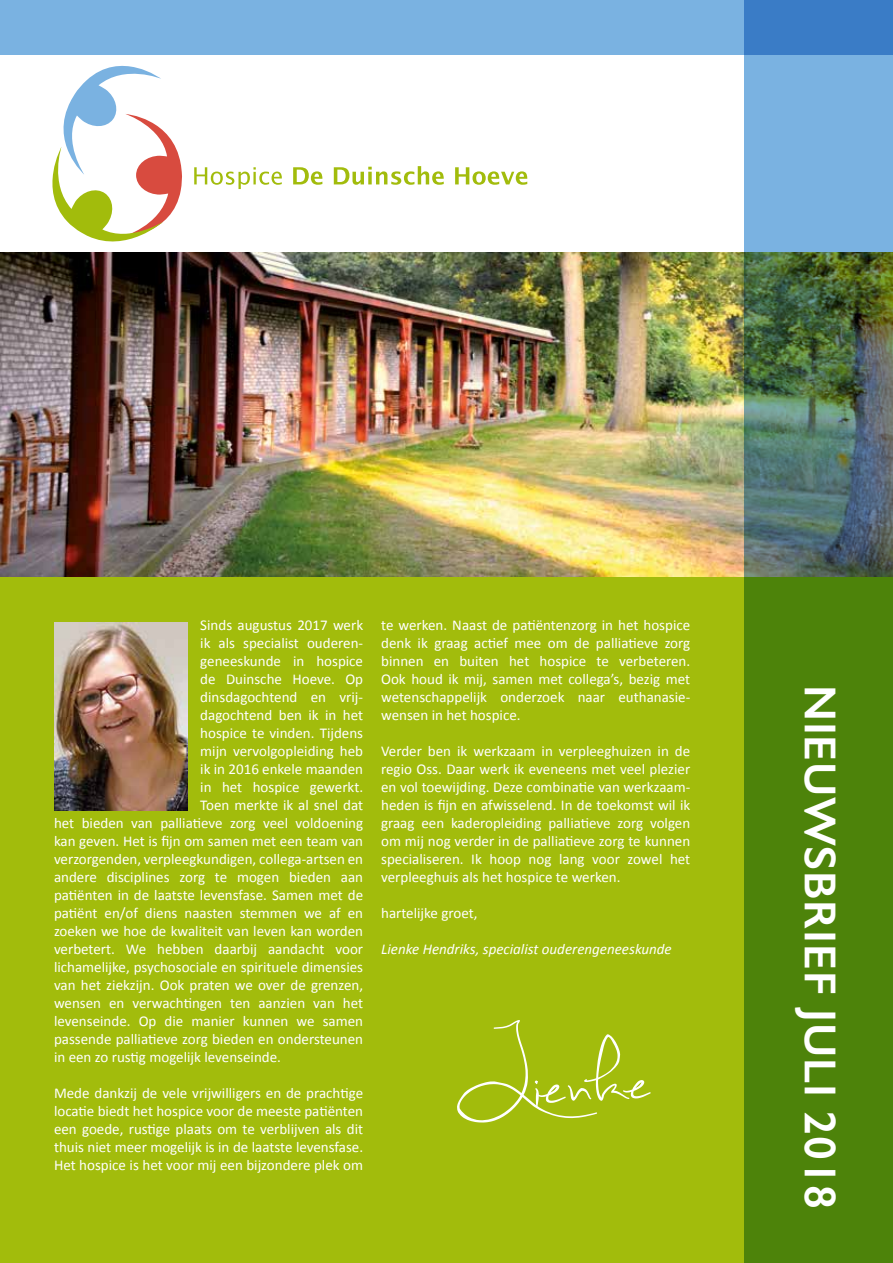
<style>
.page{position:relative;width:893px;height:1263px;background:#fff}
.page>*{position:absolute;margin:0;border:0;box-sizing:border-box;transform-origin:0 0}
.t1{font:90px "Sweetly Broken";color:#fff}
.t2{font:600 45px "Gill Sans";letter-spacing:.02em;color:#fff}
.t3{font:15px/18px "Calibri";color:#fff;text-align:justify}
.t4{font:italic 15px "Calibri";color:#fff}
</style>
<div class="page">
<svg style="left:194px;top:167px;width:88px;height:22px"></svg>
<svg style="left:293px;top:167px;width:29px;height:18px"></svg>
<svg style="left:334px;top:166px;width:110px;height:19px"></svg>
<svg style="left:455px;top:167px;width:72px;height:18px"></svg>
<svg style="left:52px;top:66px;width:130px;height:175px"></svg>
<div style="left:0;top:576px;width:893px;height:687px;background:#a2bc0c"></div>
<img style="left:0;top:252px;width:744px;height:324px">
<div style="left:0;top:0;width:893px;height:54px;background:#7ab2e1"></div>
<img style="left:744px;top:0;width:149px;height:1263px">
<img style="left:54px;top:622px;width:134px;height:188px">
<img style="left:0;top:54px;width:1px;height:235px">
<hr style="left:0;top:289px;width:1px;height:54px;background:#49903a">
<p class="t3" style="left:200px;top:616px;width:164px">Sinds augustus 2017 werk</p>
<p class="t3" style="left:200px;top:634px;width:164px">ik als specialist ouderen-</p>
<p class="t3" style="left:200px;top:652px;width:164px">geneeskunde in hospice</p>
<p class="t3" style="left:200px;top:670px;width:164px">de Duinsche Hoeve. Op</p>
<p class="t3" style="left:200px;top:688px;width:164px">dinsdagochtend en vrij-</p>
<p class="t3" style="left:200px;top:706px;width:164px">dagochtend ben ik in het</p>
<p class="t3" style="left:200px;top:724px;width:164px">hospice te vinden. Tijdens</p>
<p class="t3" style="left:200px;top:742px;width:164px">mijn vervolgopleiding heb</p>
<p class="t3" style="left:200px;top:760px;width:164px">ik in 2016 enkele maanden</p>
<p class="t3" style="left:200px;top:778px;width:164px">in het hospice gewerkt.</p>
<p class="t3" style="left:200px;top:796px;width:164px">Toen merkte ik al snel dat</p>
<p class="t3" style="left:54px;top:814px;width:311px">het bieden van palliatieve zorg veel voldoening</p>
<p class="t3" style="left:54px;top:832px;width:311px">kan geven. Het is fijn om samen met een team van</p>
<p class="t3" style="left:54px;top:850px;width:311px">verzorgenden, verpleegkundigen, collega-artsen en</p>
<p class="t3" style="left:54px;top:868px;width:311px">andere disciplines zorg te mogen bieden aan</p>
<p class="t3" style="left:54px;top:886px;width:311px">patiënten in de laatste levensfase. Samen met de</p>
<p class="t3" style="left:54px;top:904px;width:311px">patiënt en/of diens naasten stemmen we af en</p>
<p class="t3" style="left:54px;top:922px;width:311px">zoeken we hoe de kwaliteit van leven kan worden</p>
<p class="t3" style="left:54px;top:940px;width:311px">verbetert. We hebben daarbij aandacht voor</p>
<p class="t3" style="left:54px;top:958px;width:311px">lichamelijke, psychosociale en spirituele dimensies</p>
<p class="t3" style="left:54px;top:976px;width:311px">van het ziekzijn. Ook praten we over de grenzen,</p>
<p class="t3" style="left:54px;top:994px;width:311px">wensen en verwachtingen ten aanzien van het</p>
<p class="t3" style="left:54px;top:1012px;width:311px">levenseinde. Op die manier kunnen we samen</p>
<p class="t3" style="left:54px;top:1030px;width:311px">passende palliatieve zorg bieden en ondersteunen</p>
<p class="t3" style="left:54px;top:1048px;width:228px">in een zo rustig mogelijk levenseinde.</p>
<p class="t3" style="left:54px;top:1084px;width:311px">Mede dankzij de vele vrijwilligers en de prachtige locatie biedt het hospice voor de meeste patiënten een goede, rustige plaats om te verblijven als dit thuis niet meer mogelijk is in de laatste levensfase.<br>Het hospice is het voor mij een bijzondere plek om</p>
<p class="t3" style="left:381px;top:616px;width:311px">te werken. Naast de patiëntenzorg in het hospice denk ik graag actief mee om de palliatieve zorg binnen en buiten het hospice te verbeteren.<br>Ook houd ik mij, samen met collega’s, bezig met wetenschappelijk onderzoek naar euthanasie&shy;wensen in het hospice.</p>
<p class="t3" style="left:381px;top:742px;width:311px">Verder ben ik werkzaam in verpleeghuizen in de regio Oss. Daar werk ik eveneens met veel plezier en vol toewijding. Deze combinatie van werkzaam&shy;heden is fijn en afwisselend. In de toekomst wil ik graag een kaderopleiding palliatieve zorg volgen om mij nog verder in de palliatieve zorg te kunnen specialiseren. Ik hoop nog lang voor zowel het verpleeghuis als het hospice te werken.</p>
<p class="t3" style="left:381px;top:904px;width:98px">hartelijke groet,</p>
<p class="t4" style="left:381px;top:939px;width:292px">Lienke Hendriks, specialist ouderengeneeskunde</p>
<h1 class="t1" style="left:452px;top:1023px;width:197px;rotate:-3deg">Lienke</h1>
<h2 class="t2" style="left:847px;top:685px;width:526px;rotate:90deg">NIEUWSBRIEF JULI 2018</h2>
</div>
